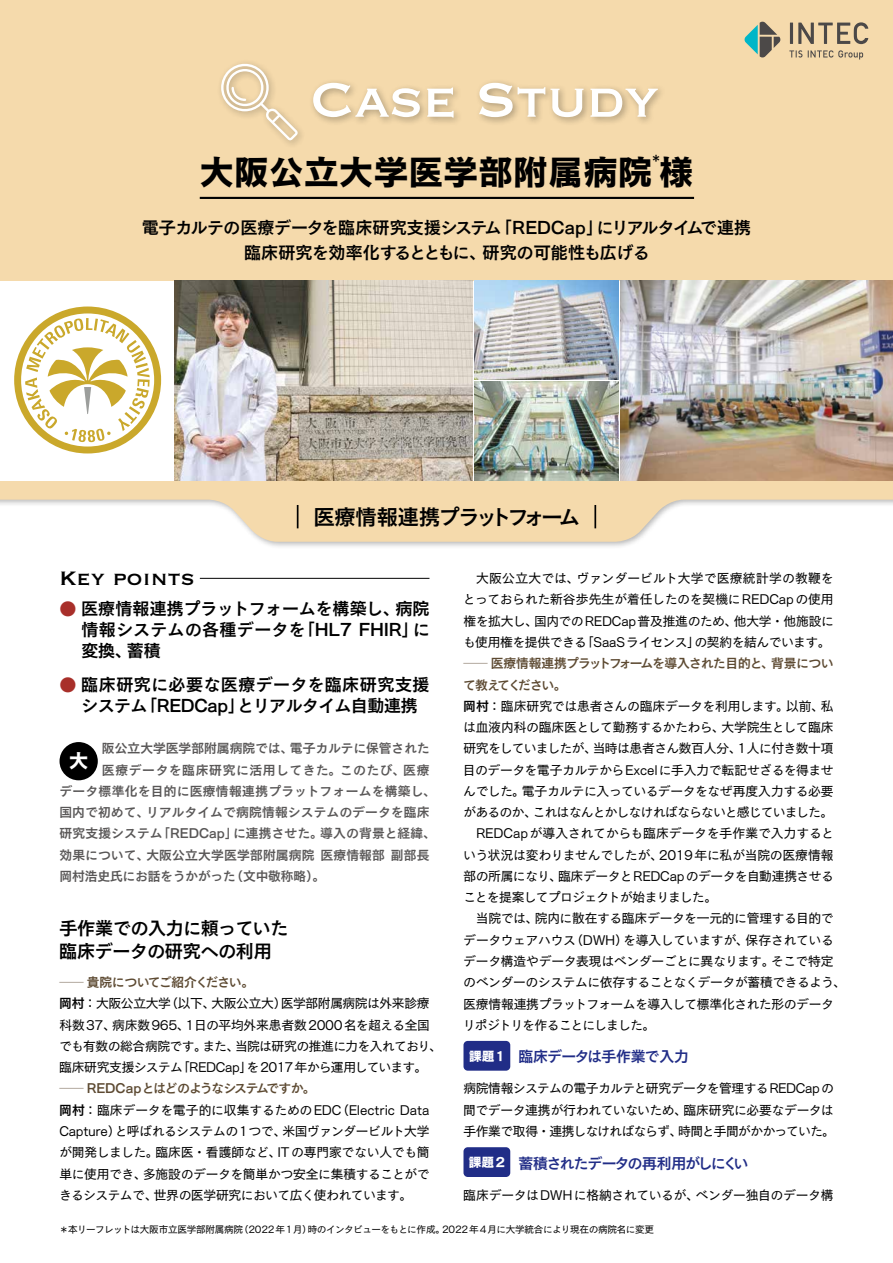
<style>
.page{position:relative;width:893px;height:1263px;background:#fff}
.page>*{position:absolute;margin:0;border:0;box-sizing:border-box;transform-origin:0 0}
.t1{font:63.75px "Copperplate Gothic Std 31 BC";letter-spacing:-.025em;color:#fff}
.t2{font:34.05px "New Cezanne Pro B";letter-spacing:.025em;color:#000}
.t3{font:25.5px "Copperplate Gothic Std 31 BC";color:#000}
.t4{font:21.3px "New Cezanne Pro DB";letter-spacing:-.08em;color:#000}
.t5{font:19.2px "New Cezanne Pro B";color:#fff}
.t6{font:18px/23.4px "New Cezanne Pro DB";letter-spacing:-.02em;color:#000}
.t7{font:16.95px/21.3px "New Cezanne Pro DB";letter-spacing:-.01em;color:#000;text-align:center}
.t8{font:15.9px "New Cezanne Pro M";color:#000}
.t9{font:14.85px "New Cezanne Pro DB";letter-spacing:-.065em;color:#212d87}
.t10{font:14.85px "New Cezanne Pro DB";letter-spacing:-.035em;color:#212d87}
.t11{font:12.75px/21.3px "New Cezanne Pro M";letter-spacing:-.03em;color:#000;text-align:justify}
.t12{font:12.75px "New Cezanne Pro DB";letter-spacing:.01em;color:#595757}
.t13{font:12.75px/21.3px "New Cezanne Pro DB";letter-spacing:-.05em;color:#5d4a32;scale:1.9 1}
.t14{font:12.75px "New Cezanne Pro DB";letter-spacing:.05em;color:#595757}
.t15{font:12.75px "New Cezanne Pro DB";letter-spacing:-.015em;color:#595757}
.t16{font:12.75px "New Cezanne Pro B";letter-spacing:.035em;color:#fff}
.t17{font:9.6px "New Cezanne Pro M";letter-spacing:-.03em;color:#000}
.s1{color:#a82f2a}
.s2{font-family:"New Cezanne Pro DB"}
</style>
<div class="page">
<svg style="left:0;top:0;width:893px;height:542px;background:#f4dcb2"></svg>
<svg style="left:744px;top:21px;width:37px;height:37px"></svg>
<hr style="left:790px;top:23px;width:3px;height:21px;background:#4c4948">
<svg style="left:798px;top:22px;width:70px;height:22px;background:#b6a486"></svg>
<svg style="left:789px;top:50px;width:13px;height:8px"></svg>
<svg style="left:808px;top:50px;width:55px;height:10px"></svg>
<div style="left:0;top:281px;width:893px;height:199px;background:#fff"></div>
<div style="left:14px;top:306px;width:147px;height:147px;background:#caa82b;border-radius:50%"></div>
<div style="left:21px;top:313px;width:133px;height:133px;background:#fff;border-radius:50%"></div>
<svg style="left:25px;top:318px;width:125px;height:124px"></svg>
<div style="left:216px;top:59px;width:451px;height:90px;background:#000;opacity:.3"></div>
<svg style="left:221px;top:61px;width:77px;height:79px;background:#efd9b3"></svg>
<svg style="left:297px;top:505px;width:1px;height:23px"></svg>
<hr style="left:594px;top:505px;width:2px;height:23px;background:#000">
<div style="left:463px;top:1041px;width:47px;height:30px;background:#212d87;border-radius:4px"></div>
<div style="left:463px;top:1147px;width:47px;height:30px;background:#212d87;border-radius:4px"></div>
<svg style="left:60px;top:742px;width:38px;height:38px"></svg>
<div style="left:60px;top:742px;width:38px;height:38px;background:#000;border-radius:50%"></div>
<hr style="left:200px;top:578px;width:229px;height:1px;background:#000">
<img style="left:474px;top:281px;width:145px;height:98px">
<img style="left:474px;top:382px;width:145px;height:98px">
<img style="left:621px;top:281px;width:272px;height:199px">
<img style="left:174px;top:281px;width:298px;height:199px">
<hr style="left:200px;top:197px;width:494px;height:2px;background:#000">
<h1 class="t1" style="left:310px;top:68px;width:351px">Case Study</h1>
<p class="t8" style="left:652px;top:147px;width:10px">*</p>
<h2 class="t2" style="left:200px;top:143px;width:495px">大阪公立大学医学部附属病院様</h2>
<h3 class="t7" style="left:142px;top:213px;width:611px;line-height:25.5px">電子カルテの医療データを臨床研究支援システム「REDCap」にリアルタイムで連携臨床研究を効率化するとともに、研究の可能性も広げる</h3>
<h3 class="t4" style="left:313px;top:498px;width:268px">医療情報連携プラットフォーム</h3>
<h3 class="t3" style="left:60px;top:565px;width:137px">Key points</h3>
<h3 class="t7" style="left:81px;top:595px;width:350px;text-align:justify;text-indent:-22px"><span class="s1">●</span> 医療情報連携プラットフォームを構築し、病院情報システムの各種データを「HL7 FHIR」に変換、蓄積</h3>
<h3 class="t7" style="left:59px;top:672px;width:372px"><span class="s1">●</span> 臨床研究に必要な医療データを臨床研究支援システム「REDCap」とリアルタイム自動連携</h3>
<p class="t12" style="left:102px;top:737px;width:329px">阪公立大学医学部附属病院では、電子カルテに保管された</p>
<p class="t14" style="left:102px;top:758px;width:329px">医療データを臨床研究に活用してきた。このたび、医療</p>
<p class="t12" style="left:59px;top:780px;width:378px">データ標準化を目的に医療情報連携プラットフォームを構築し、</p>
<p class="t12" style="left:59px;top:801px;width:372px">国内で初めて、リアルタイムで病院情報システムのデータを臨床</p>
<p class="t12" style="left:59px;top:822px;width:378px">研究支援システム「REDCap」に連携させた。導入の背景と経緯、</p>
<p class="t12" style="left:59px;top:843px;width:371px">効果について、大阪公立大学医学部附属病院医療情報部副部長</p>
<p class="t15" style="left:59px;top:865px;width:267px">岡村浩史氏にお話をうかがった（文中敬称略）。</p>
<h3 class="t5" style="left:69px;top:744px;width:21px">大</h3>
<h3 class="t6" style="left:59px;top:914px;width:230px">手作業での入力に頼っていた臨床データの研究への利用</h3>
<p class="t13" style="left:60px;top:970px;width:104px">─貴院についてご紹介ください。</p>
<p class="t11" style="left:59px;top:991px;width:384px;text-align:left"><span class="s2">岡村</span>：大阪公立大学（以下、大阪公立大）医学部附属病院は外来診療科数37、病床数965、1日の平均外来患者数2000名を超える全国でも有数の総合病院です。また、当院は研究の推進に力を入れており、臨床研究支援システム「REDCap」を2017年から運用しています。</p>
<p class="t13" style="left:60px;top:1076px;width:136px">─ REDCapとはどのようなシステムですか。</p>
<p class="t11" style="left:59px;top:1098px;width:372px"><span class="s2">岡村</span>：臨床データを電子的に収集するためのEDC（Electric Data Capture）と呼ばれるシステムの１つで、米国ヴァンダービルト大学が開発しました。臨床医・看護師など、ITの専門家でない人でも簡単に使用でき、多施設のデータを簡単かつ安全に集積することができるシステムで、世界の医学研究において広く使われています。</p>
<p class="t11" style="left:463px;top:566px;width:372px">　大阪公立大では、ヴァンダービルト大学で医療統計学の教鞭をとっておられた新谷歩先生が着任したのを契機にREDCapの使用権を拡大し、国内でのREDCap普及推進のため、他大学・他施設にも使用権を提供できる「SaaSライセンス」の契約を結んでいます。</p>
<p class="t13" style="left:463px;top:651px;width:197px">─ 医療情報連携プラットフォームを導入された目的と、背景について教えてください。</p>
<p class="t11" style="left:463px;top:694px;width:385px;text-align:left"><span class="s2">岡村</span>：臨床研究では患者さんの臨床データを利用します。以前、私は血液内科の臨床医として勤務するかたわら、大学院生として臨床研究をしていましたが、当時は患者さん数百人分、1人に付き数十項目のデータを電子カルテからExcelに手入力で転記せざるを得ませんでした。電子カルテに入っているデータをなぜ再度入力する必要があるのか、これはなんとかしなければならないと感じていました。　REDCapが導入されてからも臨床データを手作業で入力するという状況は変わりませんでしたが、2019年に私が当院の医療情報部の所属になり、臨床データとREDCapのデータを自動連携させることを提案してプロジェクトが始まりました。<br>　当院では、院内に散在する臨床データを一元的に管理する目的でデータウェアハウス（DWH）を導入していますが、保存されているデータ構造やデータ表現はベンダーごとに異なります。そこで特定のベンダーのシステムに依存することなくデータが蓄積できるよう、医療情報連携プラットフォームを導入して標準化された形のデータリポジトリを作ることにしました。</p>
<p class="t10" style="left:519px;top:1044px;width:172px">臨床データは手作業で入力</p>
<p class="t11" style="left:463px;top:1076px;width:373px">病院情報システムの電子カルテと研究データを管理するREDCapの間でデータ連携が行われていないため、臨床研究に必要なデータは手作業で取得・連携しなければならず、時間と手間がかかっていた。</p>
<p class="t9" style="left:519px;top:1150px;width:231px">蓄積されたデータの再利用がしにくい</p>
<p class="t11" style="left:463px;top:1183px;width:372px">臨床データはDWHに格納されているが、ベンダー独自のデータ構</p>
<p class="t16" style="left:469px;top:1045px;width:38px">課題1</p>
<p class="t16" style="left:469px;top:1151px;width:38px">課題2</p>
<p class="t17" style="left:59px;top:1221px;width:596px">＊本リーフレットは大阪市立医学部附属病院（2022年1月）時のインタビューをもとに作成。2022年4月に大学統合により現在の病院名に変更</p>
</div>
